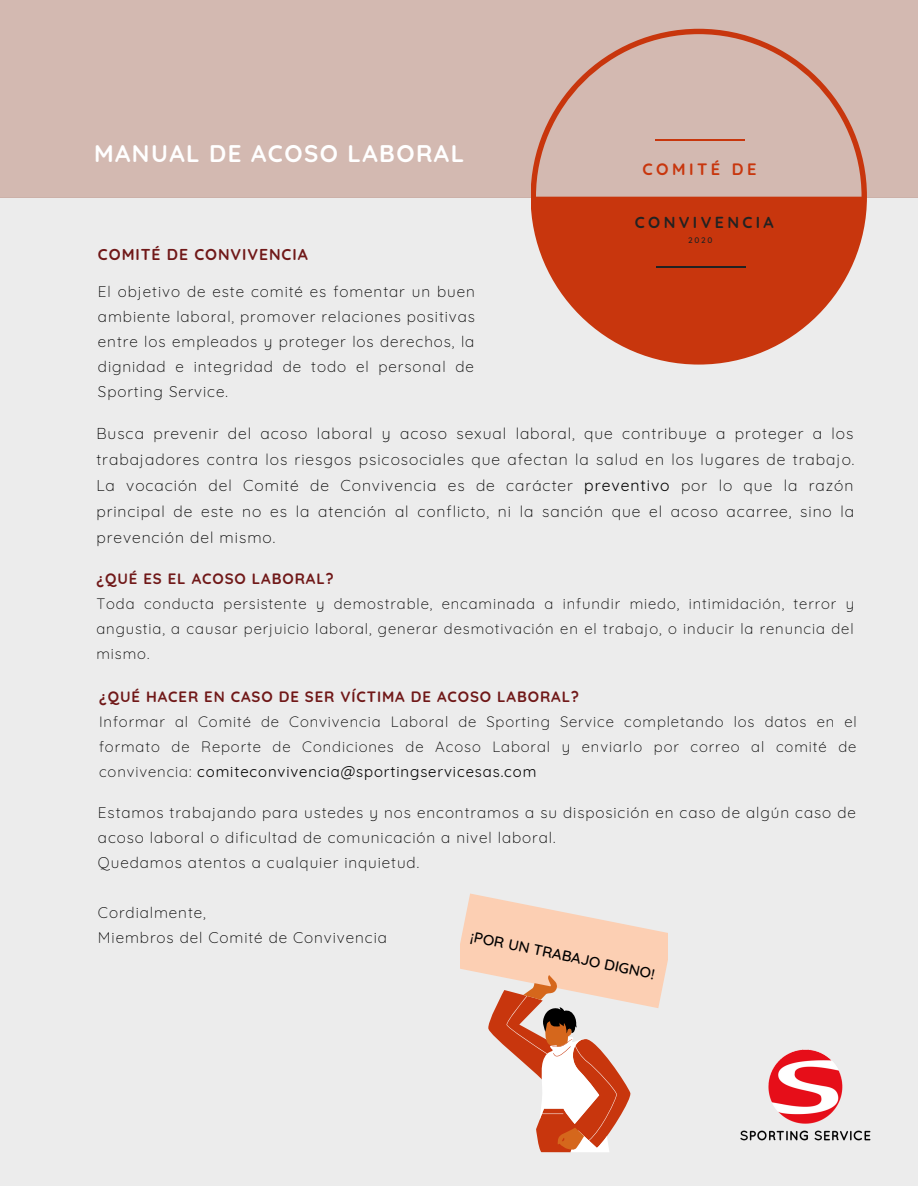
<style>
.page{position:relative;width:918px;height:1188px;background:#fff}
.page>*{position:absolute;margin:0;border:0;box-sizing:border-box;transform-origin:0 0}
.t1{font:700 24px "Quicksand";letter-spacing:.06em;color:#fff}
.t2{font:700 16.5px "Quicksand";letter-spacing:.21em;color:#c8360d}
.t3{font:700 15.9px "Quicksand";letter-spacing:.21em;color:#222}
.t4{font:300 15.75px/26.1px "Quicksand";letter-spacing:.06em;color:#000;text-align:justify}
.t5{font:700 15.75px "Quicksand";letter-spacing:.06em;color:#701818}
.t6{font:300 15.45px/24.9px "Quicksand";letter-spacing:.06em;color:#000}
.t7{font:300 15px/24.9px "Quicksand";letter-spacing:.06em;color:#000;text-align:justify}
.t8{font:700 15px "Quicksand";letter-spacing:.06em;color:#701818}
.t9{font:500 15px "Quicksand";color:#000}
.t10{font:500 8.25px "Quicksand";color:#222}
.s1{font-weight:400}
</style>
<div class="page">
<div style="left:0;top:197px;width:918px;height:988px;background:#ececec"></div>
<div style="left:0;top:0;width:918px;height:197px;background:#d3b9b1"></div>
<svg style="left:532px;top:29px;width:335px;height:336px"></svg>
<svg style="left:533px;top:197px;width:331px;height:165px;fill:#c8360d"></svg>
<hr style="left:656px;top:266px;width:90px;height:2px;background:#222">
<hr style="left:655px;top:140px;width:90px;height:1px;background:#c8360d">
<img style="left:740px;top:1049px;width:131px;height:92px">
<svg style="left:461px;top:894px;width:207px;height:258px"></svg>
<h1 class="t1" style="left:94px;top:138px;width:372px">MANUAL DE ACOSO LABORAL</h1>
<p class="t5" style="left:98px;top:244px;width:211px">COMITÉ DE CONVIVENCIA</p>
<p class="t6" style="left:98px;top:279px;width:379px;text-align:justify">El objetivo de este comité es fomentar un buen ambiente laboral, promover relaciones positivas entre los empleados y proteger los derechos, la dignidad e integridad de todo el personal de Sporting Service.</p>
<p class="t2" style="left:643px;top:159px;width:116px">COMITÉ DE</p>
<p class="t3" style="left:635px;top:213px;width:140px">CONVIVENCIA</p>
<p class="t10" style="left:688px;top:234px;width:26px">2020</p>
<p class="t4" style="left:96px;top:420px;width:759px">Busca prevenir del acoso laboral y acoso sexual laboral, que contribuye a proteger a los trabajadores contra los riesgos psicosociales que afectan la salud en los lugares de trabajo.<br>La vocación del Comité de Convivencia es de carácter <span class="s1">preventivo</span> por lo que la razón principal de este no es la atención al conflicto, ni la sanción que el acoso acarree, sino la prevención del mismo.</p>
<p class="t8" style="left:96px;top:569px;width:239px">¿QUÉ ES EL ACOSO LABORAL?</p>
<p class="t7" style="left:96px;top:591px;width:759px">Toda conducta persistente y demostrable, encaminada a infundir miedo, intimidación, terror y angustia, a causar perjuicio laboral, generar desmotivación en el trabajo, o inducir la renuncia del mismo.</p>
<p class="t8" style="left:99px;top:687px;width:481px">¿QUÉ HACER EN CASO DE SER VÍCTIMA DE ACOSO LABORAL?</p>
<p class="t7" style="left:99px;top:709px;width:759px">Informar al Comité de Convivencia Laboral de Sporting Service completando los datos en el formato de Reporte de Condiciones de Acoso Laboral y enviarlo por correo al comité de convivencia: <span class="s1">comiteconvivencia@sportingservicesas.com</span></p>
<p class="t6" style="left:98px;top:800px;width:759px">Estamos trabajando para ustedes y nos encontramos a su disposición en caso de algún caso de acoso laboral o dificultad de comunicación a nivel laboral.<br>Quedamos atentos a cualquier inquietud.</p>
<p class="t6" style="left:98px;top:900px;width:290px">Cordialmente,<br>Miembros del Comité de Convivencia</p>
<p class="t9" style="left:473px;top:926px;width:189px;rotate:12deg">¡POR UN TRABAJO DIGNO!</p>
</div>
